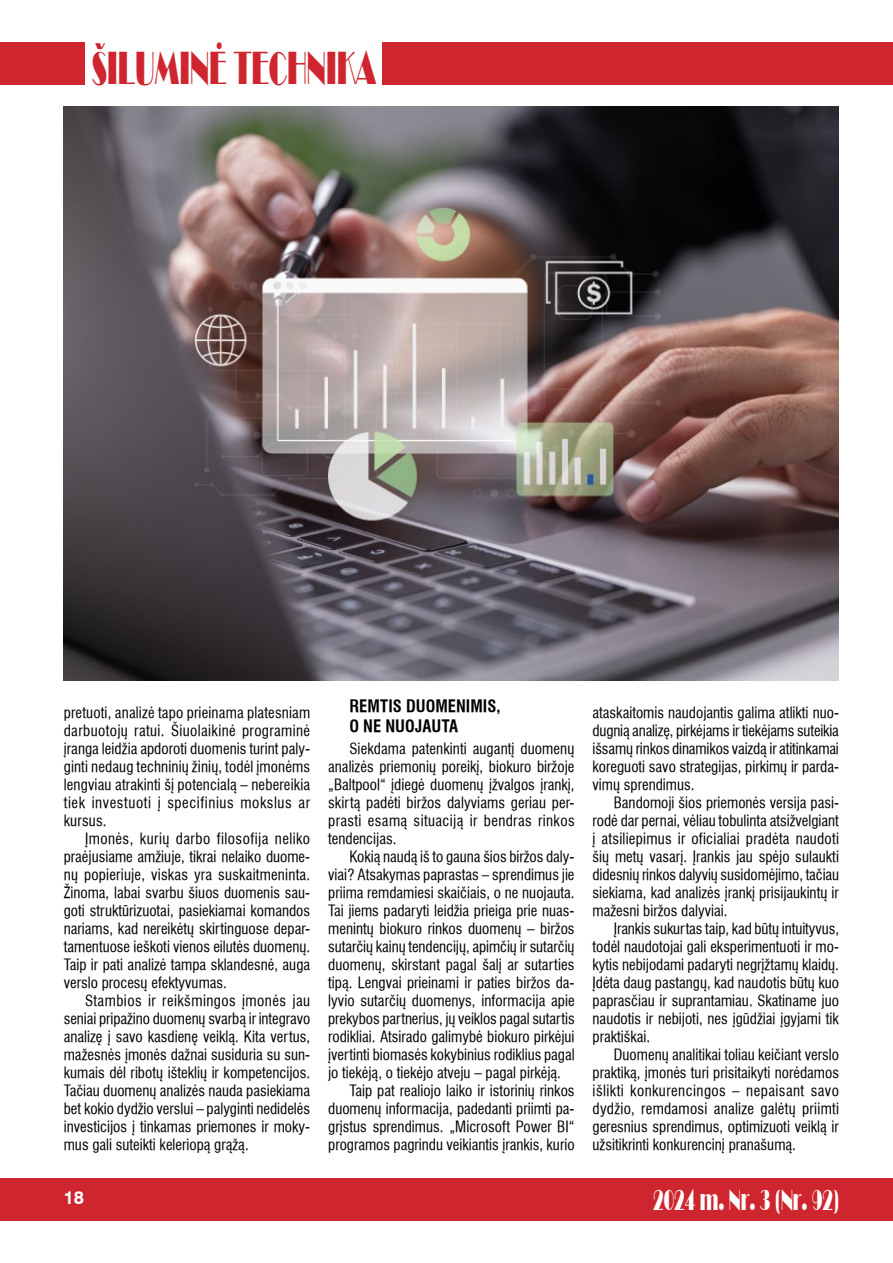
<style>
.page{position:relative;width:893px;height:1263px;background:#fff}
.page>*{position:absolute;margin:0;border:0;box-sizing:border-box;transform-origin:0 0}
.t1{font:48px "Broadway Normal";color:#ce252e;scale:.54 1}
.t2{font:30px "Broadway Normal";color:#fff;scale:.54 1}
.t3{font:700 18px "Helvetica LT";color:#fff}
.t4{font:700 condensed 16.5px/19.8px "Helvetica LT";color:#000}
.t5{font:condensed 15px/18px "Helvetica LT";color:#000;text-align:justify}
</style>
<div class="page">
<div style="left:383px;top:43px;width:510px;height:42px;background:#ce252e"></div>
<div style="left:0;top:1178px;width:893px;height:42px;background:#ce252e"></div>
<div style="left:0;top:43px;width:85px;height:42px;background:#ce252e"></div>
<img style="left:64px;top:106px;width:775px;height:574px">
<h1 class="t1" style="left:92px;top:40px;width:528px">ÐILUMINË TECHNIKA</h1>
<p class="t5" style="left:64px;top:704px;width:248px">pretuoti, analizė tapo prieinama platesniam darbuotojų ratui. Šiuolaikinė programinė įranga leidžia apdoroti duomenis turint paly&shy;ginti nedaug techninių žinių, todėl įmonėms lengviau atrakinti šį potencialą – nebereikia tiek investuoti į specifinius mokslus ar kursus.</p>
<p class="t5" style="left:64px;top:830px;width:248px;text-indent:21px">Įmonės, kurių darbo filosofija neliko praėjusiame amžiuje, tikrai nelaiko duome&shy;nų popieriuje, viskas yra suskaitmeninta.<br>Žinoma, labai svarbu šiuos duomenis sau&shy;goti struktūrizuotai, pasiekiamai komandos nariams, kad nereikėtų skirtinguose depar&shy;tamentuose ieškoti vienos eilutės duomenų.<br>Taip ir pati analizė tampa sklandesnė, auga verslo procesų efektyvumas.</p>
<p class="t5" style="left:64px;top:992px;width:248px;text-indent:21px">Stambios ir reikšmingos įmonės jau seniai pripažino duomenų svarbą ir integravo analizę į savo kasdienę veiklą. Kita vertus, mažesnės įmonės dažnai susiduria su sun&shy;kumais dėl ribotų išteklių ir kompetencijos.<br>Tačiau duomenų analizės nauda pasiekiama bet kokio dydžio verslui – palyginti nedidelės investicijos į tinkamas priemones ir moky&shy;mus gali suteikti keleriopą grąžą.</p>
<p class="t3" style="left:64px;top:1187px;width:22px">18</p>
<p class="t4" style="left:349px;top:696px;width:153px">REMTIS DUOMENIMIS,<br>O NE NUOJAUTA</p>
<p class="t5" style="left:328px;top:740px;width:248px;text-indent:21px">Siekdama patenkinti augantį duomenų analizės priemonių poreikį, biokuro biržoje „Baltpool“ įdiegė duomenų įžvalgos įrankį, skirtą padėti biržos dalyviams geriau per&shy;prasti esamą situaciją ir bendras rinkos tendencijas.</p>
<p class="t5" style="left:349px;top:848px;width:226px">Kokią naudą iš to gauna šios biržos daly-</p>
<p class="t5" style="left:328px;top:866px;width:248px">viai? Atsakymas paprastas – sprendimus jie</p>
<p class="t5" style="left:328px;top:884px;width:248px">priima remdamiesi skaičiais, o ne nuojauta.</p>
<p class="t5" style="left:328px;top:902px;width:248px">Tai jiems padaryti leidžia prieiga prie nuas-</p>
<p class="t5" style="left:328px;top:920px;width:248px">menintų biokuro rinkos duomenų – biržos</p>
<p class="t5" style="left:328px;top:938px;width:248px">sutarčių kainų tendencijų, apimčių ir sutarčių</p>
<p class="t5" style="left:328px;top:956px;width:248px">duomenų, skirstant pagal šalį ar sutarties</p>
<p class="t5" style="left:328px;top:974px;width:248px">tipą. Lengvai prieinami ir paties biržos da-</p>
<p class="t5" style="left:328px;top:992px;width:248px">lyvio sutarčių duomenys, informacija apie</p>
<p class="t5" style="left:328px;top:1010px;width:248px">prekybos partnerius, jų veiklos pagal sutartis</p>
<p class="t5" style="left:328px;top:1028px;width:248px">rodikliai. Atsirado galimybė biokuro pirkėjui</p>
<p class="t5" style="left:328px;top:1046px;width:248px">įvertinti biomasės kokybinius rodiklius pagal</p>
<p class="t5" style="left:328px;top:1064px;width:234px">jo tiekėją, o tiekėjo atveju – pagal pirkėją.</p>
<p class="t5" style="left:349px;top:1082px;width:227px">Taip pat realiojo laiko ir istorinių rinkos</p>
<p class="t5" style="left:328px;top:1100px;width:248px">duomenų informacija, padedanti priimti pa-</p>
<p class="t5" style="left:328px;top:1118px;width:248px">grįstus sprendimus. „Microsoft Power BI“</p>
<p class="t5" style="left:328px;top:1136px;width:248px">programos pagrindu veikiantis įrankis, kurio</p>
<p class="t5" style="left:593px;top:704px;width:248px">ataskaitomis naudojantis galima atlikti nuo&shy;dugnią analizę, pirkėjams ir tiekėjams suteikia išsamų rinkos dinamikos vaizdą ir atitinkamai koreguoti savo strategijas, pirkimų ir parda&shy;vimų sprendimus.</p>
<p class="t5" style="left:593px;top:794px;width:248px;text-indent:21px">Bandomoji šios priemonės versija pasi&shy;rodė dar pernai, vėliau tobulinta atsižvelgiant į atsiliepimus ir oficialiai pradėta naudoti šių metų vasarį. Įrankis jau spėjo sulaukti didesnių rinkos dalyvių susidomėjimo, tačiau siekiama, kad analizės įrankį prisijaukintų ir mažesni biržos dalyviai.</p>
<p class="t5" style="left:593px;top:920px;width:248px;text-indent:21px">Įrankis sukurtas taip, kad būtų intuityvus, todėl naudotojai gali eksperimentuoti ir mo&shy;kytis nebijodami padaryti negrįžtamų klaidų.<br>Įdėta daug pastangų, kad naudotis būtų kuo paprasčiau ir suprantamiau. Skatiname juo naudotis ir nebijoti, nes įgūdžiai įgyjami tik praktiškai.</p>
<p class="t5" style="left:593px;top:1046px;width:248px;text-indent:21px">Duomenų analitikai toliau keičiant verslo praktiką, įmonės turi prisitaikyti norėdamos išlikti konkurencingos – nepaisant savo dydžio, remdamosi analize galėtų priimti geresnius sprendimus, optimizuoti veiklą ir užsitikrinti konkurencinį pranašumą.</p>
<h2 class="t2" style="left:653px;top:1182px;width:345px">2024 m. Nr. 3 (Nr. 92)</h2>
</div>
